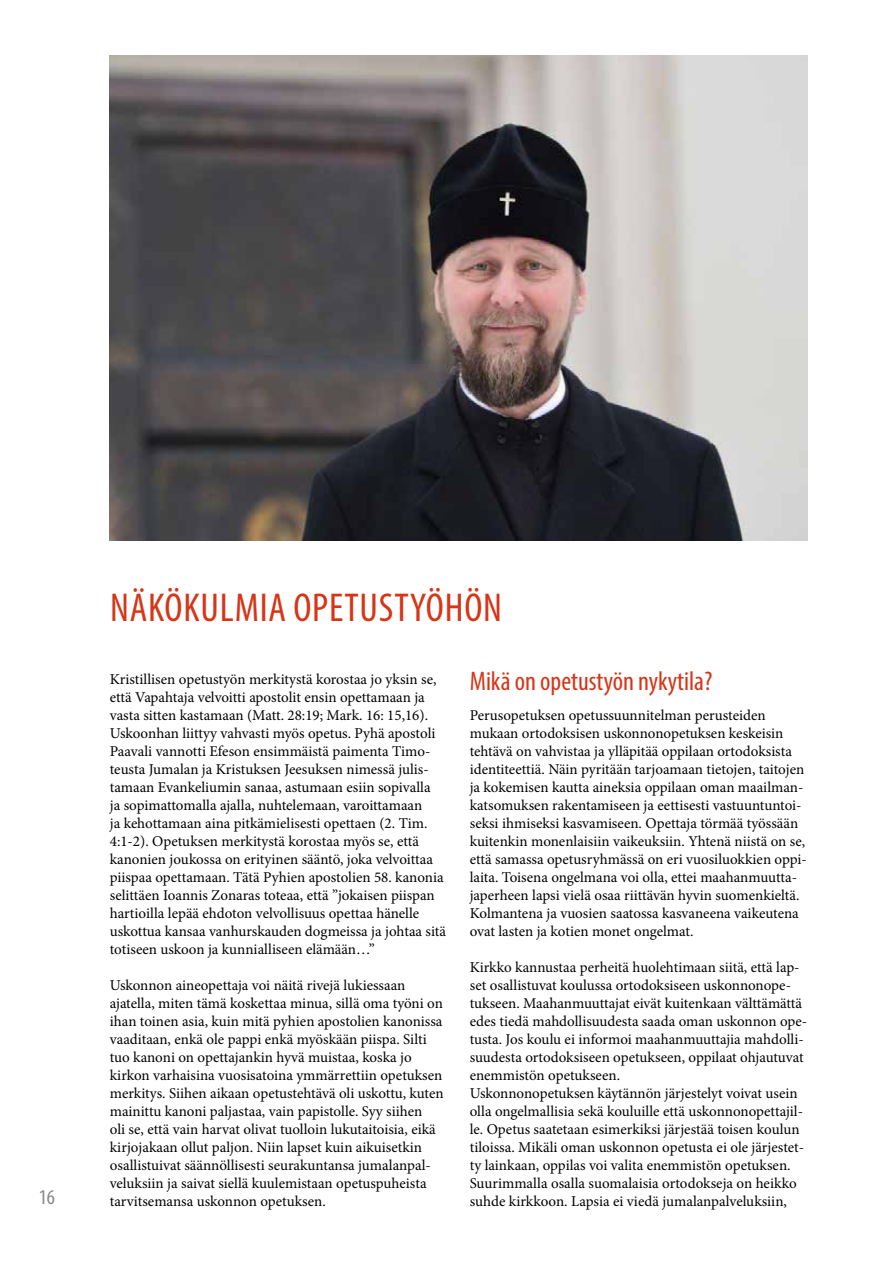
<style>
.page{position:relative;width:893px;height:1263px;background:#fff}
.page>*{position:absolute;margin:0;border:0;box-sizing:border-box;transform-origin:0 0}
.t1{font:condensed 40.5px "Myriad Pro";letter-spacing:.02em;color:#d63517}
.t2{font:condensed 27px "Myriad Pro";color:#d63517}
.t3{font:condensed 21px "Myriad Pro";color:#878787}
.t4{font:15px/18px "Minion Pro";color:#000}
</style>
<div class="page">
<img style="left:110px;top:55px;width:697px;height:486px">
<h3 class="t3" style="left:39px;top:1185px;width:18px">16</h3>
<h1 class="t1" style="left:110px;top:584px;width:393px">NÄKÖKULMIA OPETUSTYÖHÖN</h1>
<p class="t4" style="left:110px;top:670px;width:338px">Kristillisen opetustyön merkitystä korostaa jo yksin se, että Vapahtaja velvoitti apostolit ensin opettamaan ja vasta sitten kastamaan (Matt. 28:19; Mark. 16: 15,16).<br>Uskoonhan liittyy vahvasti myös opetus. Pyhä apostoli Paavali vannotti Efeson ensimmäistä paimenta Timo&shy;teusta Jumalan ja Kristuksen Jeesuksen nimessä julis&shy;tamaan Evankeliumin sanaa, astumaan esiin sopivalla<br>ja sopimattomalla ajalla, nuhtelemaan, varoittamaan<br>ja kehottamaan aina pitkämielisesti opettaen (2. Tim.<br>4:1-2). Opetuksen merkitystä korostaa myös se, että kanonien joukossa on erityinen sääntö, joka velvoittaa piispaa opettamaan. Tätä Pyhien apostolien 58. kanonia selittäen Ioannis Zonaras toteaa, että ”jokaisen piispan hartioilla lepää ehdoton velvollisuus opettaa hänelle uskottua kansaa vanhurskauden dogmeissa ja johtaa sitä totiseen uskoon ja kunnialliseen elämään…”</p>
<p class="t4" style="left:110px;top:976px;width:335px">Uskonnon aineopettaja voi näitä rivejä lukiessaan ajatella, miten tämä koskettaa minua, sillä oma työni on ihan toinen asia, kuin mitä pyhien apostolien kanonissa vaaditaan, enkä ole pappi enkä myöskään piispa. Silti tuo kanoni on opettajankin hyvä muistaa, koska jo kirkon varhaisina vuosisatoina ymmärrettiin opetuksen merkitys. Siihen aikaan opetustehtävä oli uskottu, kuten mainittu kanoni paljastaa, vain papistolle. Syy siihen<br>oli se, että vain harvat olivat tuolloin lukutaitoisia, eikä kirjojakaan ollut paljon. Niin lapset kuin aikuisetkin osallistuivat säännöllisesti seurakuntansa jumalanpal&shy;veluksiin ja saivat siellä kuulemistaan opetuspuheista tarvitsemansa uskonnon opetuksen.</p>
<h2 class="t2" style="left:470px;top:665px;width:244px">Mikä on opetustyön nykytila?</h2>
<p class="t4" style="left:470px;top:706px;width:339px">Perusopetuksen opetussuunnitelman perusteiden mukaan ortodoksisen uskonnonopetuksen keskeisin tehtävä on vahvistaa ja ylläpitää oppilaan ortodoksista identiteettiä. Näin pyritään tarjoamaan tietojen, taitojen ja kokemisen kautta aineksia oppilaan oman maailman&shy;katsomuksen rakentamiseen ja eettisesti vastuuntuntoi&shy;seksi ihmiseksi kasvamiseen. Opettaja törmää työssään kuitenkin monenlaisiin vaikeuksiin. Yhtenä niistä on se, että samassa opetusryhmässä on eri vuosiluokkien oppi&shy;laita. Toisena ongelmana voi olla, ettei maahanmuutta&shy;japerheen lapsi vielä osaa riittävän hyvin suomenkieltä.<br>Kolmantena ja vuosien saatossa kasvaneena vaikeutena ovat lasten ja kotien monet ongelmat.</p>
<p class="t4" style="left:470px;top:958px;width:339px">Kirkko kannustaa perheitä huolehtimaan siitä, että lap&shy;set osallistuvat koulussa ortodoksiseen uskonnonope&shy;tukseen. Maahanmuuttajat eivät kuitenkaan välttämättä edes tiedä mahdollisuudesta saada oman uskonnon ope&shy;tusta. Jos koulu ei informoi maahanmuuttajia mahdolli&shy;suudesta ortodoksiseen opetukseen, oppilaat ohjautuvat enemmistön opetukseen.<br>Uskonnonopetuksen käytännön järjestelyt voivat usein olla ongelmallisia sekä kouluille että uskonnonopettajil&shy;le. Opetus saatetaan esimerkiksi järjestää toisen koulun tiloissa. Mikäli oman uskonnon opetusta ei ole järjestet&shy;ty lainkaan, oppilas voi valita enemmistön opetuksen.<br>Suurimmalla osalla suomalaisia ortodokseja on heikko suhde kirkkoon. Lapsia ei viedä jumalanpalveluksiin,</p>
</div>
